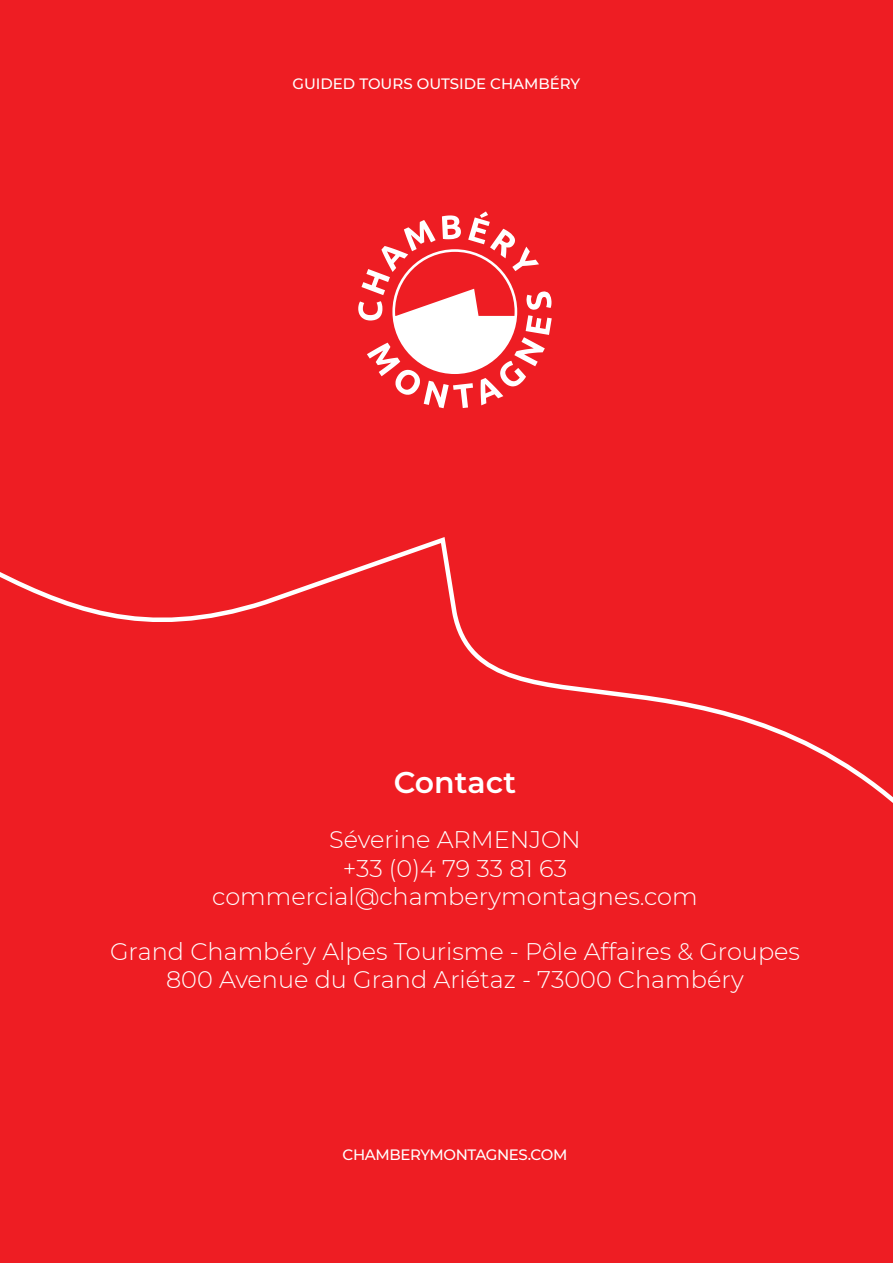
<style>
.page{position:relative;width:893px;height:1263px;background:#ee1d23}
.page>*{position:absolute;margin:0;border:0;box-sizing:border-box;transform-origin:0 0}
.t1{font:600 30px "Montserrat";color:#fff}
.t2{font:300 24px/28.8px "Montserrat";color:#fff;text-align:center}
.t3{font:500 15px "Montserrat";letter-spacing:-.01em;color:#fff}
</style>
<div class="page">
<svg style="left:0;top:537px;width:893px;height:266px"></svg>
<svg style="left:358px;top:211px;width:194px;height:197px"></svg>
<p class="t3" style="left:292px;top:73px;width:289px">GUIDED TOURS OUTSIDE CHAMBÉRY</p>
<p class="t1" style="left:394px;top:761px;width:124px">Contact</p>
<p class="t2" style="left:212px;top:824px;width:487px">Séverine ARMENJON<br>+33 (0)4 79 33 81 63 commercial@chamberymontagnes.com</p>
<p class="t2" style="left:110px;top:936px;width:691px">Grand Chambéry Alpes Tourisme - Pôle Affaires &amp; Groupes<br>800 Avenue du Grand Ariétaz - 73000 Chambéry</p>
<p class="t3" style="left:343px;top:1144px;width:226px">CHAMBERYMONTAGNES.COM</p>
</div>
